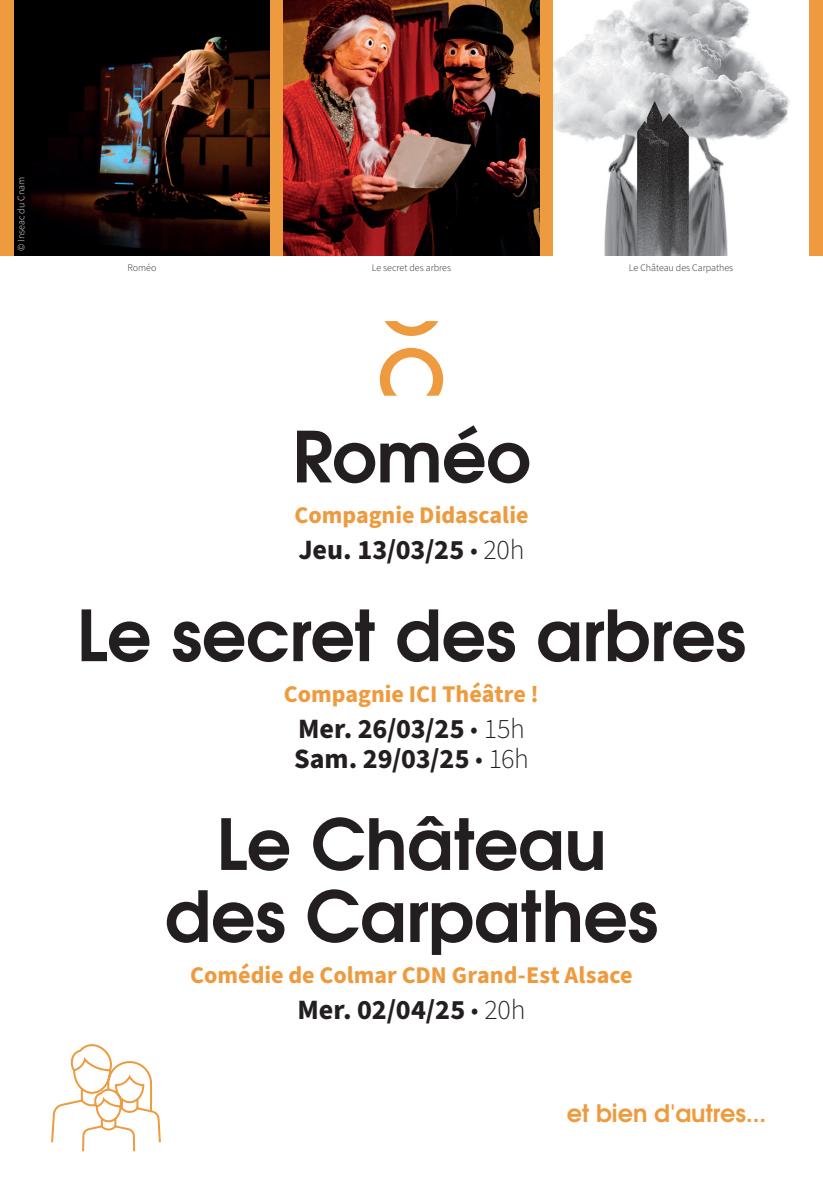
<style>
.page{position:relative;width:823px;height:1191px;background:#fff}
.page>*{position:absolute;margin:0;border:0;box-sizing:border-box;transform-origin:0 0}
.t1{font:700 70px/72px "Te X Gyre Adventor";letter-spacing:-.01em;color:#231f20;text-align:center}
.t2{font:700 28px/30px "Source Sans Pro";color:#231f20}
.t3{font:700 24px "Source Sans Pro";color:#ee9b40}
.t4{font:700 24px "Te X Gyre Adventor";color:#ee9b40}
.t5{font:300 10px "Source Sans Pro";color:#231f20}
.t6{font:300 10px "Source Sans Pro";color:#fff}
.s1{font-weight:300}
</style>
<div class="page">
<div style="left:0;top:0;width:822px;height:255px;background:#ee9b40"></div>
<img style="left:553px;top:0;width:255px;height:255px">
<img style="left:14px;top:0;width:255px;height:255px">
<svg style="left:379px;top:348px;width:64px;height:48px"></svg>
<svg style="left:384px;top:321px;width:54px;height:15px"></svg>
<svg style="left:51px;top:1044px;width:110px;height:108px"></svg>
<img style="left:283px;top:0;width:256px;height:255px">
<p class="t6" style="left:14px;top:251px;width:75px;rotate:-90deg">© Inseac du Cnam</p>
<p class="t5" style="left:127px;top:261px;width:30px">Roméo</p>
<p class="t5" style="left:371px;top:261px;width:81px">Le secret des arbres</p>
<p class="t5" style="left:628px;top:261px;width:106px">Le Château des Carpathes</p>
<h1 class="t1" style="left:292px;top:414px;width:240px">Roméo</h1>
<p class="t3" style="left:294px;top:499px;width:235px">Compagnie Didascalie</p>
<p class="t2" style="left:298px;top:535px;width:228px">Jeu. 13/03/25 <span class="s1">• 20h</span></p>
<h1 class="t1" style="left:77px;top:592px;width:670px">Le secret des arbres</h1>
<p class="t3" style="left:284px;top:678px;width:256px">Compagnie ICI Théâtre !</p>
<p class="t2" style="left:294px;top:714px;width:236px">Mer. 26/03/25 <span class="s1">• 15h<br></span>Sam. 29/03/25 <span class="s1">• 16h</span></p>
<h1 class="t1" style="left:164px;top:801px;width:495px">Le Château des Carpathes</h1>
<p class="t3" style="left:190px;top:958px;width:444px">Comédie de Colmar CDN Grand-Est Alsace</p>
<p class="t2" style="left:297px;top:995px;width:229px">Mer. 02/04/25 <span class="s1">• 20h</span></p>
<p class="t4" style="left:566px;top:1092px;width:201px">et bien d'autres...</p>
</div>
